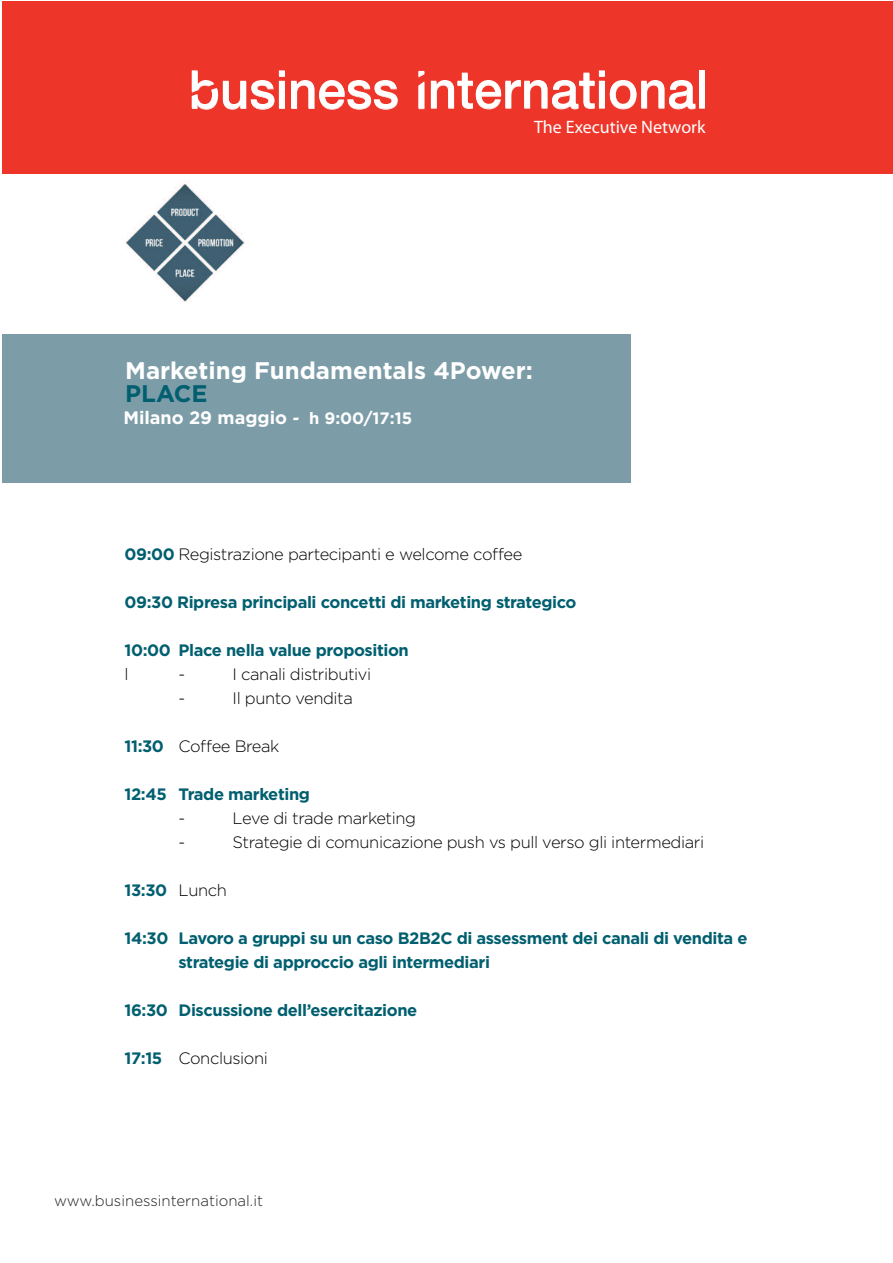
<style>
.page{position:relative;width:893px;height:1263px;background:#fff}
.page>*{position:absolute;margin:0;border:0;box-sizing:border-box;transform-origin:0 0}
.t1{font:700 24px "Gotham";color:#fff}
.t2{font:700 24px "Gotham";color:#015f6f}
.t3{font:700 18px "Gotham";color:#fff}
.t4{font:18px "Helvetica Neue CE";color:#fff}
.t5{font:700 16.5px/24px "Gotham";letter-spacing:-.025em;color:#015f6f}
.t6{font:300 16.5px "Gotham";letter-spacing:-.025em;color:#000}
.t7{font:300 15px "Gotham";color:#231f20}
.s1{font-style:italic;font-size:16.5px}
.s2{font-size:16.5px}
.s3{font-weight:700;color:#015f6f}
.s4{font-weight:300;color:#000}
</style>
<div class="page">
<div style="left:2px;top:335px;width:629px;height:148px;background:#7c9ca8"></div>
<img style="left:125px;top:181px;width:120px;height:121px">
<div style="left:2px;top:1px;width:891px;height:172px;background:#ee3529"></div>
<svg style="left:291px;top:80px;width:107px;height:30px"></svg>
<svg style="left:192px;top:70px;width:93px;height:40px"></svg>
<svg style="left:418px;top:71px;width:6px;height:38px"></svg>
<svg style="left:431px;top:70px;width:274px;height:39px"></svg>
<div style="left:699px;top:71px;width:6px;height:37px;background:#fff"></div>
<p class="t4" style="left:534px;top:121px;width:173px">The Executive Network</p>
<h1 class="t1" style="left:125px;top:362px;width:409px">Marketing Fundamentals 4Power:</h1>
<h1 class="t2" style="left:125px;top:385px;width:84px">PLACE</h1>
<p class="t3" style="left:123px;top:412px;width:290px">Milano 29 maggio <span class="s1">-</span> <span class="s2">h 9:00/17:15</span></p>
<p class="t6" style="left:125px;top:548px;width:399px"><span class="s3">09:00</span> Registrazione partecipanti e welcome coffee</p>
<p class="t5" style="left:125px;top:592px;width:453px">09:30 Ripresa principali concetti di marketing strategico</p>
<p class="t5" style="left:125px;top:640px;width:286px">10:00 Place nella value proposition</p>
<p class="t6" style="left:125px;top:668px;width:6px">l</p>
<p class="t6" style="left:179px;top:668px;width:8px">-</p>
<p class="t6" style="left:233px;top:668px;width:140px">I canali distributivi</p>
<p class="t6" style="left:179px;top:692px;width:8px">-</p>
<p class="t6" style="left:233px;top:692px;width:122px">Il punto vendita</p>
<p class="t6" style="left:125px;top:740px;width:156px"><span class="s3">11:30</span> Coffee Break</p>
<p class="t5" style="left:125px;top:784px;width:187px">12:45 Trade marketing</p>
<p class="t6" style="left:179px;top:812px;width:8px">-</p>
<p class="t6" style="left:233px;top:812px;width:185px">Leve di trade marketing</p>
<p class="t6" style="left:179px;top:836px;width:8px">-</p>
<p class="t6" style="left:233px;top:836px;width:473px">Strategie di comunicazione push vs pull verso gli intermediari</p>
<p class="t5" style="left:125px;top:880px;width:104px">13:30 <span class="s4">Lunch</span></p>
<p class="t5" style="left:179px;top:928px;width:570px;text-indent:-54px">14:30 Lavoro a gruppi su un caso B2B2C di assessment dei canali di vendita e strategie di approccio agli intermediari</p>
<p class="t5" style="left:125px;top:1000px;width:294px">16:30 Discussione dell’esercitazione</p>
<p class="t6" style="left:125px;top:1052px;width:145px"><span class="s3">17:15</span> Conclusioni</p>
<p class="t7" style="left:54px;top:1196px;width:211px">www.businessinternational.it</p>
</div>
